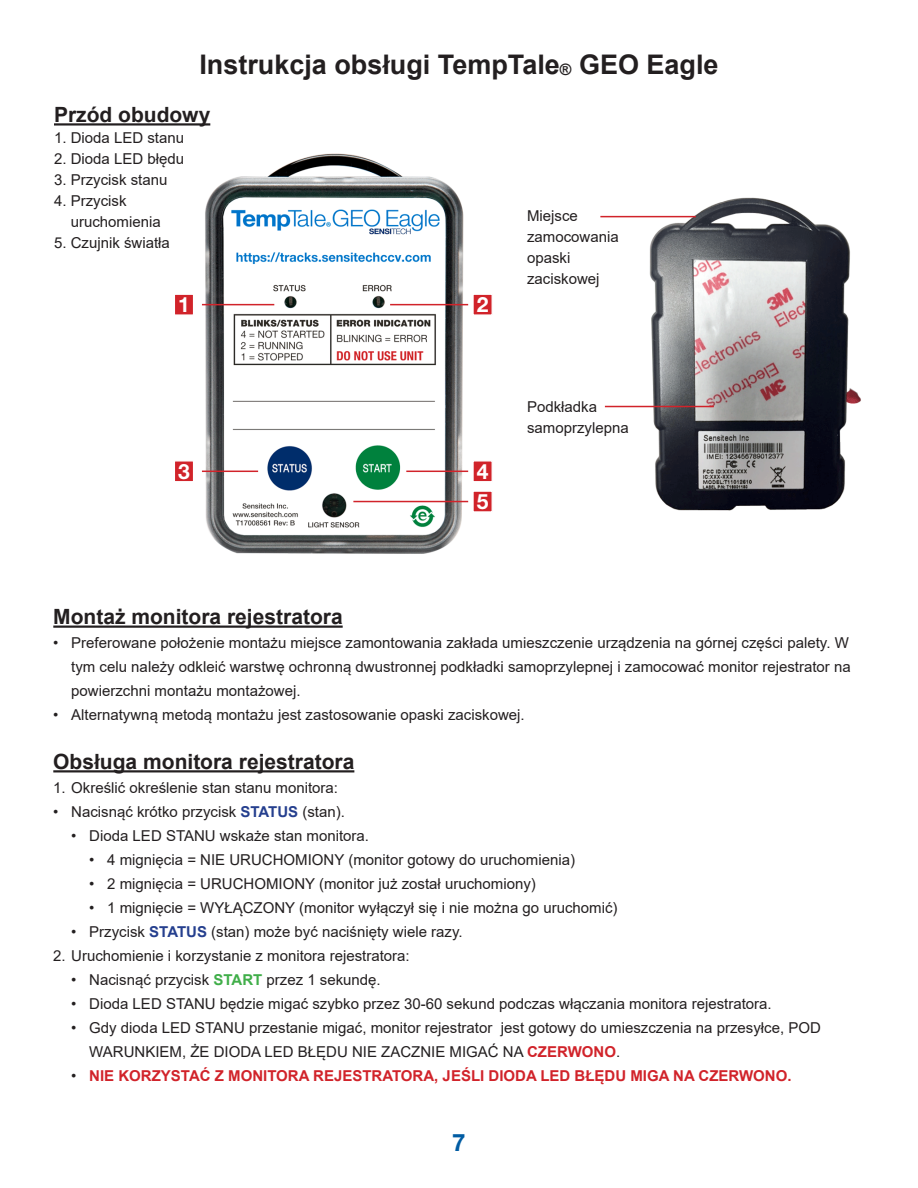
<style>
.page{position:relative;width:918px;height:1188px;background:#fff}
.page>*{position:absolute;margin:0;border:0;box-sizing:border-box;transform-origin:0 0}
.t1{font:700 27px "Arial";color:#231f20}
.t2{font:700 24px "Helvetica Neue LT Std";color:#015ca3}
.t3{font:700 21px "Arial";color:#231f20}
.t4{font:700 21px "Helvetica Neue LT Std";color:#fff}
.t5{font:15px/21px "Arial";color:#231f20}
.t6{font:700 15px "Arial";color:#d1232a}
.s1{font-size:15.75px}
.s2{font-weight:700;color:#253f8e}
.s3{font-weight:700;color:#40ae49}
.s4{font-weight:700;color:#d1232a}
.s5{font-weight:400;color:#231f20}
</style>
<div class="page">
<img style="left:203px;top:153px;width:263px;height:401px">
<hr style="left:202px;top:304px;width:72px;height:1px;background:#d1232a">
<hr style="left:202px;top:471px;width:56px;height:1px;background:#d1232a">
<hr style="left:390px;top:304px;width:78px;height:1px;background:#d1232a">
<hr style="left:406px;top:471px;width:62px;height:1px;background:#d1232a">
<hr style="left:353px;top:501px;width:115px;height:1px;background:#d1232a">
<div style="left:174px;top:294px;width:20px;height:22px;background:#d1232a;border:1px solid #fff"></div>
<div style="left:174px;top:460px;width:20px;height:22px;background:#d1232a;border:1px solid #fff"></div>
<div style="left:473px;top:294px;width:20px;height:22px;background:#d1232a;border:1px solid #fff"></div>
<div style="left:473px;top:460px;width:20px;height:22px;background:#d1232a;border:1px solid #fff"></div>
<div style="left:473px;top:491px;width:20px;height:21px;background:#d1232a;border:1px solid #fff"></div>
<hr style="left:54px;top:123px;width:156px;height:3px;background:#231f20">
<hr style="left:53px;top:626px;width:290px;height:2px;background:#231f20">
<hr style="left:53px;top:770px;width:301px;height:2px;background:#231f20">
<img style="left:645px;top:197px;width:216px;height:314px">
<hr style="left:600px;top:216px;width:96px;height:1px;background:#d1232a">
<hr style="left:605px;top:406px;width:109px;height:1px;background:#d1232a">
<p class="t1" style="left:199px;top:45px;width:521px">Instrukcja obsługi TempTale<span class="s1">®</span> GEO Eagle</p>
<p class="t3" style="left:54px;top:100px;width:158px">Przód obudowy</p>
<p class="t5" style="left:54px;top:127px;width:132px">1. Dioda LED stanu</p>
<p class="t5" style="left:54px;top:148px;width:132px">2. Dioda LED błędu</p>
<p class="t5" style="left:54px;top:169px;width:115px">3. Przycisk stanu</p>
<p class="t5" style="left:71px;top:190px;width:92px;text-indent:-17px">4. Przycisk uruchomienia</p>
<p class="t5" style="left:54px;top:232px;width:117px">5. Czujnik światła</p>
<p class="t4" style="left:178px;top:292px;width:13px">1</p>
<p class="t4" style="left:178px;top:458px;width:13px">3</p>
<p class="t4" style="left:477px;top:292px;width:13px">2</p>
<p class="t4" style="left:477px;top:458px;width:13px">4</p>
<p class="t4" style="left:477px;top:488px;width:13px">5</p>
<p class="t5" style="left:527px;top:205px;width:93px">Miejsce zamocowania opaski zaciskowej</p>
<p class="t5" style="left:527px;top:396px;width:103px">Podkładka samoprzylepna</p>
<p class="t3" style="left:53px;top:602px;width:291px">Montaż monitora rejestratora</p>
<p class="t5" style="left:71px;top:631px;width:781px;line-height:24px;text-align:justify;text-indent:-18px">• Preferowane położenie montażu miejsce zamontowania zakłada umieszczenie urządzenia na górnej części palety. W tym celu należy odkleić warstwę ochronną dwustronnej podkładki samoprzylepnej i zamocować monitor rejestrator na powierzchni montażu montażowej.</p>
<p class="t5" style="left:53px;top:705px;width:473px">• Alternatywną metodą montażu jest zastosowanie opaski zaciskowej.</p>
<p class="t3" style="left:53px;top:747px;width:303px">Obsługa monitora rejestratora</p>
<p class="t5" style="left:53px;top:777px;width:286px">1. Określić określenie stan stanu monitora:</p>
<p class="t5" style="left:53px;top:801px;width:293px">• Nacisnąć krótko przycisk <span class="s2">STATUS</span> (stan).</p>
<p class="t5" style="left:71px;top:825px;width:299px">• Dioda LED STANU wskaże stan monitora.</p>
<p class="t5" style="left:89px;top:849px;width:487px">• 4 mignięcia = NIE URUCHOMIONY (monitor gotowy do uruchomienia)</p>
<p class="t5" style="left:89px;top:873px;width:448px">• 2 mignięcia = URUCHOMIONY (monitor już został uruchomiony)</p>
<p class="t5" style="left:89px;top:897px;width:530px">• 1 mignięcie = WYŁĄCZONY (monitor wyłączył się i nie można go uruchomić)</p>
<p class="t5" style="left:71px;top:921px;width:393px">• Przycisk <span class="s2">STATUS</span> (stan) może być naciśnięty wiele razy.</p>
<p class="t5" style="left:53px;top:945px;width:358px">2. Uruchomienie i korzystanie z monitora rejestratora:</p>
<p class="t5" style="left:71px;top:969px;width:311px">• Nacisnąć przycisk <span class="s3">START</span> przez 1 sekundę.</p>
<p class="t5" style="left:71px;top:993px;width:702px">• Dioda LED STANU będzie migać szybko przez 30-60 sekund podczas włączania monitora rejestratora.</p>
<p class="t5" style="left:89px;top:1016px;width:733px;line-height:24px;text-indent:-18px">• Gdy dioda LED STANU przestanie migać, monitor rejestrator jest gotowy do umieszczenia na przesyłce, POD<br>WARUNKIEM, ŻE DIODA LED BŁĘDU NIE ZACZNIE MIGAĆ NA <span class="s4">CZERWONO</span>.</p>
<p class="t6" style="left:71px;top:1065px;width:722px"><span class="s5">•</span> NIE KORZYSTAĆ Z MONITORA REJESTRATORA, JEŚLI DIODA LED BŁĘDU MIGA NA CZERWONO.</p>
<h2 class="t2" style="left:452px;top:1128px;width:15px">7</h2>
</div>
